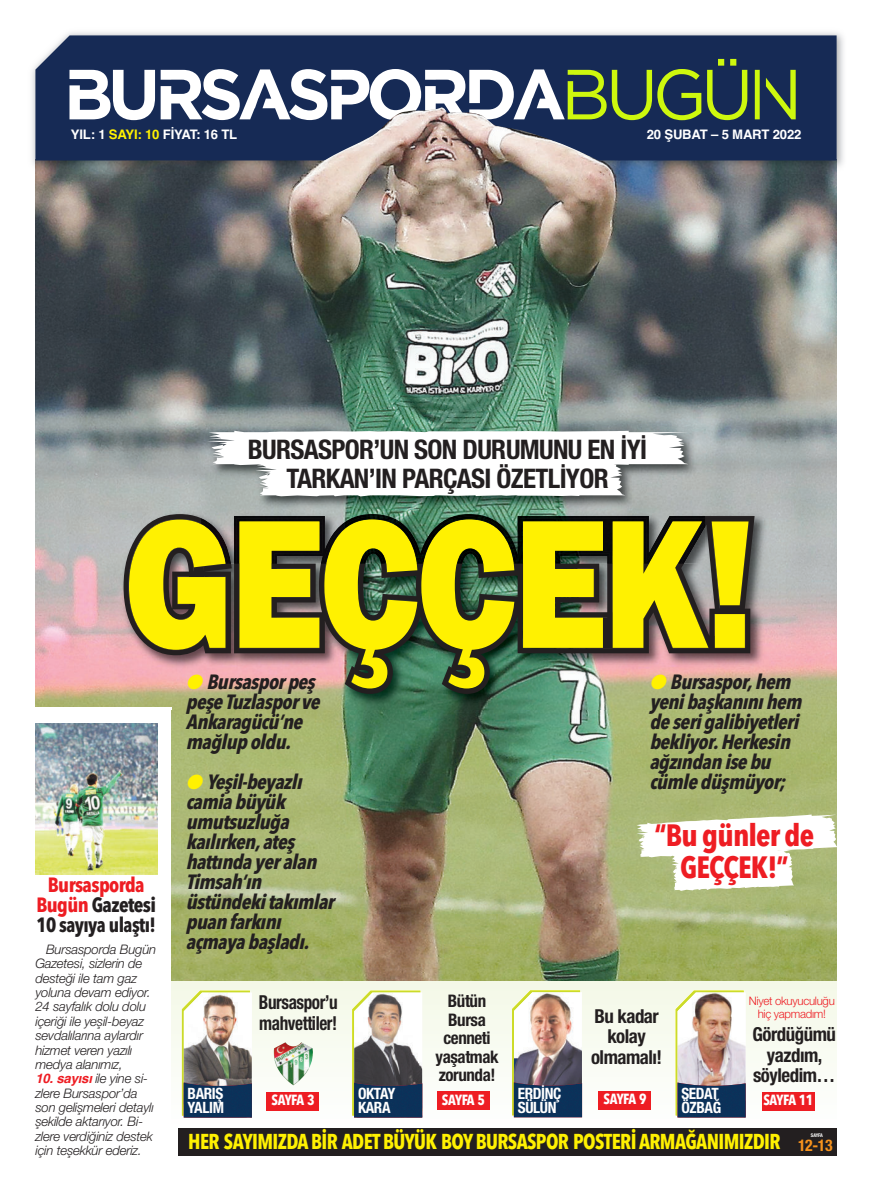
<style>
.page{position:relative;width:872px;height:1191px;background:#fff}
.page>*{position:absolute;margin:0;border:0;box-sizing:border-box;transform-origin:0 0}
.t1{font:700 condensed 30.62px/32px "Avenir Next LT Pro";letter-spacing:-.03em;color:#ee1d23;text-align:center}
.t2{font:700 condensed 27px/28.8px "Helvetica Neue";letter-spacing:-.025em;color:#231f20;text-align:center}
.t3{font:700 condensed 21.38px "Avenir Next LT Pro";letter-spacing:-.03em;color:#fff101;scale:.95 1}
.t4{font:italic 700 condensed 20.5px/20px "Avenir Next LT Pro";letter-spacing:-.03em;color:#231f20}
.t5{font:700 condensed 20.5px/20px "Avenir Next LT Pro";letter-spacing:-.03em;color:#231f20;text-align:center}
.t6{font:700 condensed 19.25px/20.5px "Helvetica Neue";letter-spacing:-.025em;color:#231f20;text-align:center}
.t7{font:700 condensed 19.25px/20.5px "Helvetica Neue";letter-spacing:-.025em;color:#231f20;scale:.89 1}
.t8{font:700 condensed 17.38px/18.5px "Helvetica Neue";letter-spacing:-.025em;color:#231f20;text-align:center}
.t9{font:700 condensed 15.62px/14.5px "Helvetica Neue";letter-spacing:-.025em;color:#fff}
.t10{font:700 condensed 14.62px "Avenir Next LT Pro";letter-spacing:-.03em;color:#fff}
.t11{font:italic 300 13.12px/14.4px "Helvetica Neue";letter-spacing:-.015em;color:#231f20}
.t12{font:700 13.12px "Helvetica";letter-spacing:-.015em;color:#fff}
.t13{font:300 11.75px/12.5px "Helvetica Neue";letter-spacing:-.025em;color:#ee1d23;text-align:center}
.t14{font:700 condensed 5px "Helvetica Neue";letter-spacing:-.05em;color:#fff}
.s1{color:#fff101}
.s2{color:#ee1d23}
.s3{font-family:"Helvetica";font-weight:700;color:#ee1d23}
.s4{font-family:"Helvetica Neue";font-size:16.12px;color:#f7931d}
</style>
<div class="page">
<img style="left:35px;top:173px;width:801px;height:808px">
<div style="left:17px;top:707px;width:154px;height:472px;background:#fff"></div>
<img style="left:32px;top:32px;width:812px;height:141px">
<img style="left:35px;top:160px;width:801px;height:13px">
<div style="left:35px;top:35px;width:801px;height:125px;background:#162a55"></div>
<svg style="left:69px;top:70px;width:86px;height:50px"></svg>
<svg style="left:161px;top:69px;width:445px;height:51px"></svg>
<svg style="left:612px;top:69px;width:89px;height:51px;background:#4d673f"></svg>
<svg style="left:707px;top:59px;width:40px;height:61px;background:#4a6440"></svg>
<svg style="left:755px;top:70px;width:40px;height:49px;background:#54703c"></svg>
<svg style="left:171px;top:981px;width:665px;height:137px;fill:#f8fbf0"></svg>
<div style="left:178px;top:1128px;width:658px;height:27px;background:#231f20"></div>
<div style="left:266px;top:1092px;width:53px;height:18px;background:#ee1d23"></div>
<div style="left:437px;top:1091px;width:52px;height:19px;background:#ee1d23"></div>
<svg style="left:352px;top:990px;width:70px;height:127px"></svg>
<img style="left:354px;top:1082px;width:68px;height:35px">
<img style="left:182px;top:990px;width:70px;height:127px">
<img style="left:184px;top:1082px;width:68px;height:35px">
<img style="left:512px;top:990px;width:70px;height:127px">
<img style="left:514px;top:1082px;width:68px;height:35px">
<div style="left:598px;top:1090px;width:53px;height:19px;background:#ee1d23"></div>
<img style="left:675px;top:990px;width:70px;height:127px">
<img style="left:677px;top:1082px;width:68px;height:35px">
<div style="left:762px;top:1091px;width:52px;height:19px;background:#ee1d23"></div>
<img style="left:35px;top:723px;width:122px;height:152px">
<img style="left:118px;top:508px;width:652px;height:202px">
<img style="left:118px;top:707px;width:53px;height:3px">
<img style="left:124px;top:514px;width:630px;height:180px">
<svg style="left:129px;top:519px;width:619px;height:169px;background:#b0a633"></svg>
<svg style="left:636px;top:814px;width:201px;height:77px"></svg>
<img style="left:286px;top:1042px;width:27px;height:26px">
<img style="left:201px;top:425px;width:504px;height:89px">
<img style="left:201px;top:514px;width:504px;height:2px">
<img style="left:201px;top:516px;width:504px;height:47px">
<img style="left:201px;top:519px;width:501px;height:44px">
<svg style="left:207px;top:431px;width:481px;height:65px"></svg>
<img style="left:289px;top:107px;width:327px;height:189px">
<p class="t12" style="left:71px;top:127px;width:168px">YIL: 1 <span class="s1">SAYI: 10</span> FİYAT: 16 TL</p>
<p class="t12" style="left:647px;top:127px;width:156px">20 ŞUBAT – 5 MART 2022</p>
<h2 class="t2" style="left:248px;top:435px;width:400px">BURSASPOR’UN SON DURUMUNU EN İYİ<br>TARKAN’IN PARÇASI ÖZETLİYOR</h2>
<h3 class="t5" style="left:36px;top:875px;width:121px"><span class="s2">Bursasporda<br>Bugün</span> Gazetesi<br>10 sayıya ulaştı!</h3>
<p class="t11" style="left:35px;top:943px;width:122px;text-indent:11px">Bursasporda Bugün<br>Gazetesi, sizlerin de desteği ile tam gaz yoluna devam ediyor.<br>24 sayfalık dolu dolu içeriği ile yeşil-beyaz sevdalılarına aylardır hizmet veren yazılı medya alanımız,</p>
<p class="t11" style="left:35px;top:1072px;width:120px"><span class="s3">10. sayısı</span> ile yine si&shy;zlere Bursaspor’da son gelişmeleri detaylı şekilde aktarıyor. Bi&shy;zlere verdiğiniz destek için teşekkür ederiz.</p>
<h3 class="t4" style="left:186px;top:672px;width:140px"><span class="s1">●</span> Bursasporpeş peşeTuzlasporve<br>Ankaragücü’ne mağlupoldu.</h3>
<h3 class="t4" style="left:186px;top:772px;width:155px"><span class="s1">●</span> Yeşil-beyazlı camiabüyük umutsuzluğa kaılırken,ateş hattındayeralan<br>Timsah’ın üstündekitakımlar puanfarkını açmayabaş ladı.</h3>
<h3 class="t7" style="left:259px;top:992px;width:90px">Bursaspor’u mahvettiler!</h3>
<h3 class="t8" style="left:435px;top:992px;width:65px">Bütün<br>Bursa cenneti yaşatmak zorunda!</h3>
<p class="t9" style="left:188px;top:1086px;width:38px">BARIŞ<br>YALIM</p>
<p class="t9" style="left:518px;top:1086px;width:45px">ERDİNÇ<br>SÜLÜN</p>
<p class="t9" style="left:358px;top:1086px;width:39px">OKTAY<br>KARA</p>
<p class="t10" style="left:442px;top:1091px;width:44px">SAYFA 5</p>
<p class="t10" style="left:271px;top:1091px;width:44px">SAYFA 3</p>
<h3 class="t4" style="left:649px;top:672px;width:159px"><span class="s1">●</span> Bursaspor,hem yenibaşkanınıhem deserigalibiyetleri bekliyor.Herkesin ağzındanisebu cümledüşmüyor;</h3>
<h1 class="t1" style="left:654px;top:819px;width:161px">“Bu günler de<br>GEÇÇEK!”</h1>
<h3 class="t6" style="left:591px;top:1005px;width:73px">Bu kadar kolay olmamalı!</h3>
<p class="t10" style="left:603px;top:1090px;width:44px">SAYFA 9</p>
<p class="t9" style="left:681px;top:1086px;width:41px">SEDAT<br>ÖZBAĞ</p>
<p class="t13" style="left:749px;top:996px;width:88px">Niyet okuyuculuğu hiç yapmadım!</p>
<h3 class="t6" style="left:752px;top:1024px;width:85px">Gördüğümü yazdım, söyledim…</h3>
<p class="t10" style="left:763px;top:1091px;width:51px">SAYFA 11</p>
<h3 class="t3" style="left:188px;top:1129px;width:680px">HER SAYIMIZDA BİR ADET BÜYÜK BOY BURSASPOR POSTERİ ARMAĞANIMIZDIR <span class="s4">12-13</span></h3>
<p class="t14" style="left:811px;top:1132px;width:13px">SAYFA</p>
</div>
